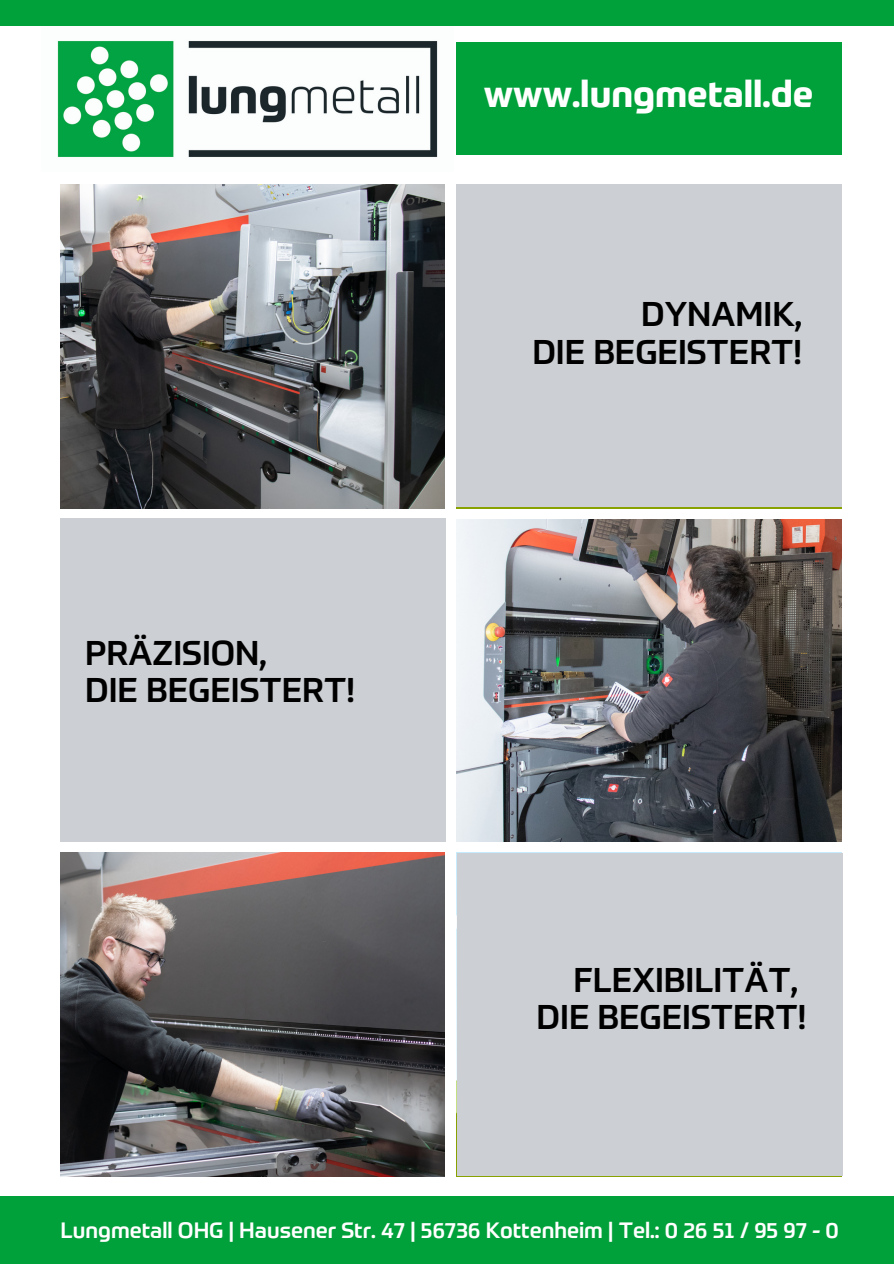
<style>
.page{position:relative;width:894px;height:1264px;background:#fff}
.page>*{position:absolute;margin:0;border:0;box-sizing:border-box;transform-origin:0 0}
.t1{font:700 36.9px "Prometo";color:#fff}
.t2{font:500 33.75px "Prometo";color:#000}
.t3{font:500 21.75px "Prometo";color:#fff}
</style>
<div class="page">
<img style="left:61px;top:852px;width:384px;height:323px">
<img style="left:456px;top:519px;width:385px;height:322px">
<img style="left:61px;top:185px;width:384px;height:323px">
<div style="left:0;top:0;width:893px;height:26px;background:#00a13a"></div>
<img style="left:57px;top:41px;width:381px;height:116px">
<div style="left:456px;top:42px;width:385px;height:113px;background:#00a13a"></div>
<div style="left:60px;top:518px;width:385px;height:323px;background:#cccfd3"></div>
<div style="left:457px;top:853px;width:385px;height:322px;background:#cccfd3"></div>
<div style="left:456px;top:185px;width:385px;height:322px;background:#cccfd3"></div>
<div style="left:0;top:1196px;width:893px;height:67px;background:#00a13a"></div>
<p class="t1" style="left:483px;top:79px;width:331px">www.lungmetall.de</p>
<p class="t2" style="left:85px;top:639px;width:183px">PRÄZISION,</p>
<p class="t2" style="left:85px;top:676px;width:271px">DIE BEGEISTERT!</p>
<p class="t2" style="left:641px;top:300px;width:162px">DYNAMIK,</p>
<p class="t2" style="left:532px;top:337px;width:271px">DIE BEGEISTERT!</p>
<p class="t2" style="left:573px;top:965px;width:226px">FLEXIBILITÄT,</p>
<p class="t2" style="left:536px;top:1002px;width:271px">DIE BEGEISTERT!</p>
<p class="t3" style="left:61px;top:1220px;width:779px">Lungmetall OHG | Hausener Str. 47 | 56736 Kottenheim | Tel.: 0 26 51 / 95 97 - 0</p>
</div>
